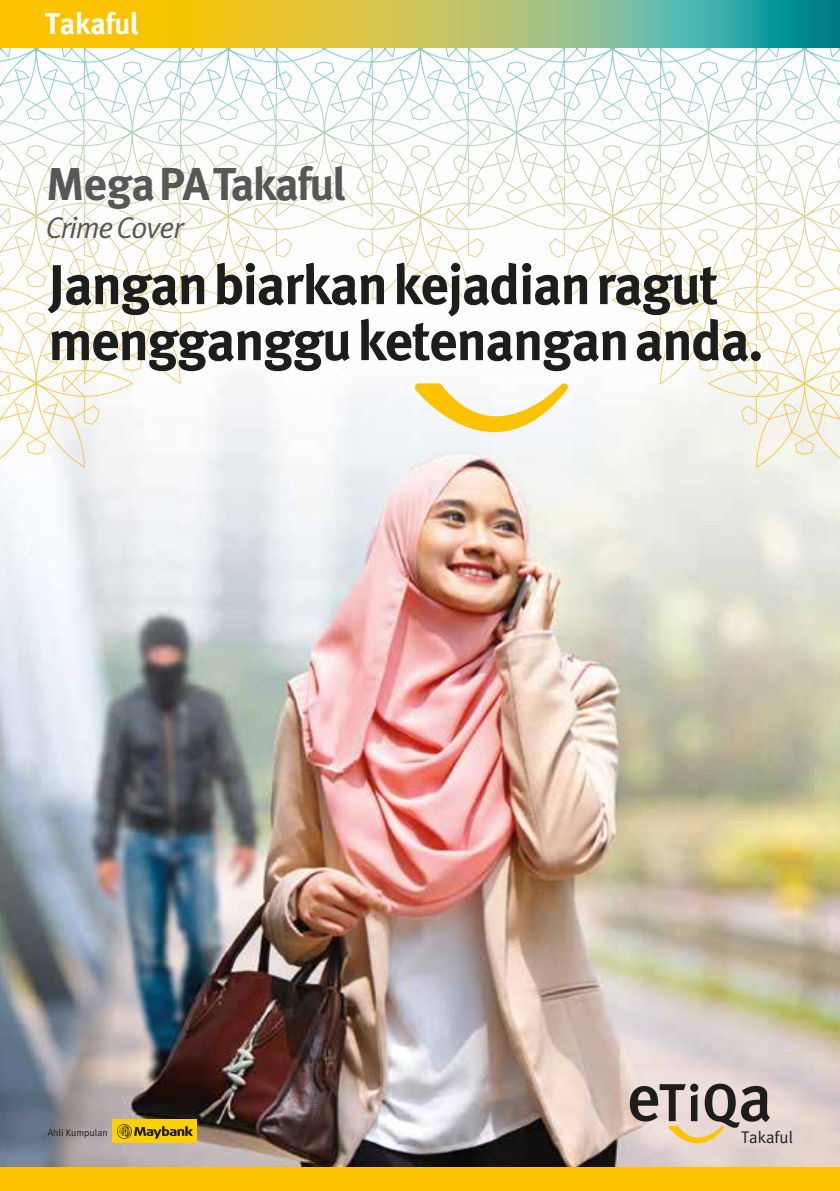
<style>
.page{position:relative;width:840px;height:1191px;background:#fff}
.page>*{position:absolute;margin:0;border:0;box-sizing:border-box;transform-origin:0 0}
.t1{font:700 56px/56px "Meta Plus";letter-spacing:-.025em;color:#1d1d1b}
.t2{font:700 46px "Meta Plus";letter-spacing:-.035em;color:#575756}
.t3{font:italic 30px "Meta Plus";letter-spacing:-.035em;color:#575756}
.t4{font:700 30px "Meta Plus";letter-spacing:-.01em;color:#fff}
.t5{font:16.8px "Meta Plus";color:#1d1d1b}
.t6{font:9.8px "Meta Plus";color:#1d1d1b}
</style>
<div class="page">
<img style="left:0;top:480px;width:839px;height:687px">
<svg style="left:0;top:48px;width:839px;height:432px"></svg>
<svg style="left:0;top:0;width:839px;height:48px;background:#adbb56"></svg>
<div style="left:112px;top:1119px;width:85px;height:24px;background:#ffd000"></div>
<svg style="left:117px;top:1124px;width:76px;height:14px"></svg>
<svg style="left:629px;top:1083px;width:140px;height:60px;background:#afa296"></svg>
<svg style="left:689px;top:1083px;width:9px;height:8px"></svg>
<div style="left:0;top:1167px;width:839px;height:24px;background:#fdc300"></div>
<svg style="left:414px;top:383px;width:154px;height:49px"></svg>
<p class="t4" style="left:45px;top:6px;width:96px">Takaful</p>
<p class="t2" style="left:46px;top:158px;width:302px">MegaPATakaful</p>
<p class="t3" style="left:46px;top:211px;width:139px">CrimeCover</p>
<p class="t1" style="left:48px;top:256px;width:716px">Janganbiarkankejadianragut menggangguketenangananda.</p>
<p class="t6" style="left:48px;top:1126px;width:61px">Ahli Kumpulan</p>
<p class="t5" style="left:740px;top:1127px;width:53px">Takaful</p>
</div>
